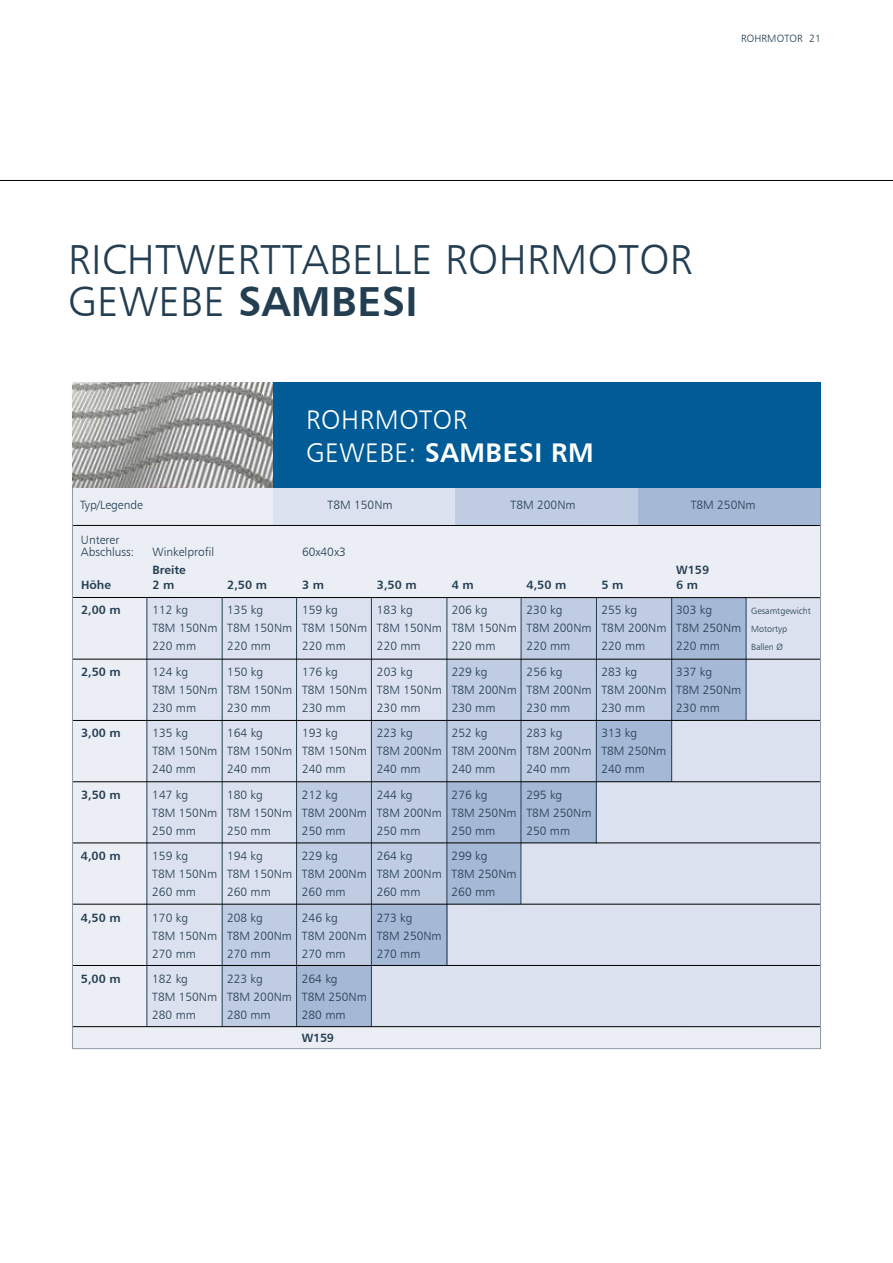
<style>
.page{position:relative;width:893px;height:1263px;background:#fff}
.page>*{position:absolute;margin:0;border:0;box-sizing:border-box;transform-origin:0 0}
.t1{font:42px "Humanist 777 BT Light B";letter-spacing:.01em;color:#233d51}
.t2{font:42px "Humanist 777 BT Bold B";letter-spacing:.01em;color:#233d51}
.t3{font:27px "Humanist 777 BT Bold B";letter-spacing:.02em;color:#fff}
.t4{font:27px "Humanist 777 BT Light B";letter-spacing:.02em;color:#fff}
.t5{font:12px/18px "Humanist 777 BT Light B";color:#233d51}
.t6{font:12px "Humanist 777 BT Bold B";color:#233d51}
.t7{font:10.5px "Humanist 777 BT Light B";letter-spacing:.01em;color:#233d51}
.t8{font:9px "Humanist 777 BT Light B";color:#233d51}
.s1{font-family:"Humanist 777 BT Light B"}
.s2{font-size:9px}
</style>
<div class="page">
<hr style="left:0;top:180px;width:893px;height:1px;background:#000">
<div style="left:72px;top:384px;width:749px;height:664px;background:#ebeef5"></div>
<div style="left:147px;top:597px;width:673px;height:430px;background:#dbe1ee"></div>
<svg style="left:223px;top:598px;width:448px;height:428px"></svg>
<div style="left:273px;top:487px;width:183px;height:38px;background:#dbe1ee"></div>
<div style="left:456px;top:488px;width:182px;height:37px;background:#bfcce1"></div>
<div style="left:638px;top:487px;width:183px;height:38px;background:#a5b8d5"></div>
<div style="left:671px;top:597px;width:75px;height:123px;background:#a5b8d5"></div>
<div style="left:596px;top:721px;width:75px;height:61px;background:#a5b8d5"></div>
<div style="left:521px;top:781px;width:75px;height:62px;background:#a5b8d5"></div>
<div style="left:447px;top:782px;width:74px;height:122px;background:#a5b8d5"></div>
<div style="left:371px;top:904px;width:76px;height:61px;background:#a5b8d5"></div>
<div style="left:297px;top:965px;width:74px;height:62px;background:#a5b8d5"></div>
<hr style="left:147px;top:597px;width:1px;height:430px;background:#233d51">
<hr style="left:222px;top:597px;width:1px;height:430px;background:#233d51">
<hr style="left:296px;top:597px;width:1px;height:430px;background:#233d51">
<hr style="left:371px;top:597px;width:1px;height:430px;background:#233d51">
<hr style="left:447px;top:597px;width:1px;height:368px;background:#233d51">
<hr style="left:521px;top:597px;width:1px;height:307px;background:#233d51">
<hr style="left:596px;top:597px;width:1px;height:247px;background:#233d51">
<hr style="left:746px;top:597px;width:1px;height:124px;background:#233d51">
<hr style="left:671px;top:597px;width:1px;height:184px;background:#233d51">
<hr style="left:72px;top:597px;width:749px;height:1px;background:#000">
<hr style="left:72px;top:659px;width:749px;height:1px;background:#000">
<hr style="left:72px;top:720px;width:749px;height:1px;background:#000">
<hr style="left:72px;top:781px;width:749px;height:1px;background:#000">
<hr style="left:72px;top:843px;width:749px;height:1px;background:#000">
<hr style="left:72px;top:904px;width:749px;height:1px;background:#000">
<hr style="left:72px;top:965px;width:749px;height:1px;background:#000">
<hr style="left:72px;top:1026px;width:749px;height:1px;background:#000">
<hr style="left:72px;top:525px;width:749px;height:1px;background:#000">
<div style="left:72px;top:383px;width:749px;height:105px;background:#005b96"></div>
<img style="left:72px;top:383px;width:201px;height:105px">
<p class="t7" style="left:741px;top:32px;width:81px">ROHRMOTOR 21</p>
<h1 class="t1" style="left:68px;top:234px;width:626px">RICHTWERTTABELLE ROHRMOTOR</h1>
<h1 class="t2" style="left:68px;top:275px;width:351px"><span class="s1">GEWEBE</span> SAMBESI</h1>
<h2 class="t4" style="left:306px;top:403px;width:163px">ROHRMOTOR</h2>
<h2 class="t3" style="left:306px;top:435px;width:289px"><span class="s1">GEWEBE:</span> SAMBESI RM</h2>
<p class="t5" style="left:80px;top:496px;width:64px">Typ/Legende</p>
<p class="t5" style="left:328px;top:496px;width:67px">T8M 150Nm</p>
<p class="t5" style="left:511px;top:496px;width:67px">T8M 200Nm</p>
<p class="t5" style="left:691px;top:496px;width:67px">T8M 250Nm</p>
<p class="t5" style="left:81px;top:533px;width:55px;line-height:12px">Unterer<br>Abschluss:</p>
<p class="t5" style="left:152px;top:542px;width:63px">Winkelprofil</p>
<p class="t5" style="left:302px;top:542px;width:45px">60x40x3</p>
<p class="t6" style="left:152px;top:562px;width:35px">Breite</p>
<p class="t6" style="left:676px;top:562px;width:34px">W159</p>
<p class="t6" style="left:81px;top:577px;width:31px">Höhe</p>
<p class="t6" style="left:152px;top:577px;width:23px">2 m</p>
<p class="t6" style="left:227px;top:577px;width:41px">2,50 m</p>
<p class="t6" style="left:302px;top:577px;width:23px">3 m</p>
<p class="t6" style="left:377px;top:577px;width:41px">3,50 m</p>
<p class="t6" style="left:452px;top:577px;width:23px">4 m</p>
<p class="t6" style="left:527px;top:577px;width:41px">4,50 m</p>
<p class="t6" style="left:601px;top:577px;width:23px">5 m</p>
<p class="t6" style="left:676px;top:577px;width:23px">6 m</p>
<p class="t6" style="left:81px;top:603px;width:41px">2,00 m</p>
<p class="t5" style="left:152px;top:601px;width:37px">112 kg</p>
<p class="t5" style="left:227px;top:601px;width:37px">135 kg</p>
<p class="t5" style="left:302px;top:601px;width:37px">159 kg</p>
<p class="t5" style="left:377px;top:601px;width:37px">183 kg</p>
<p class="t5" style="left:452px;top:601px;width:37px">206 kg</p>
<p class="t5" style="left:527px;top:601px;width:37px">230 kg</p>
<p class="t5" style="left:601px;top:601px;width:37px">255 kg</p>
<p class="t5" style="left:676px;top:601px;width:37px">303 kg</p>
<p class="t8" style="left:751px;top:606px;width:61px">Gesamtgewicht</p>
<p class="t5" style="left:152px;top:619px;width:636px">T8M 150Nm T8M 150Nm T8M 150Nm T8M 150Nm T8M 150Nm T8M 200Nm T8M 200Nm T8M 250Nm <span class="s2">Motortyp<br></span>220 mm</p>
<p class="t5" style="left:227px;top:637px;width:45px">220 mm</p>
<p class="t5" style="left:302px;top:637px;width:45px">220 mm</p>
<p class="t5" style="left:377px;top:637px;width:45px">220 mm</p>
<p class="t5" style="left:452px;top:637px;width:45px">220 mm</p>
<p class="t5" style="left:527px;top:637px;width:45px">220 mm</p>
<p class="t5" style="left:601px;top:637px;width:45px">220 mm</p>
<p class="t5" style="left:676px;top:637px;width:45px">220 mm</p>
<p class="t8" style="left:751px;top:642px;width:33px">Ballen Ø</p>
<p class="t6" style="left:81px;top:664px;width:41px">2,50 m</p>
<p class="t5" style="left:152px;top:662px;width:37px">124 kg</p>
<p class="t5" style="left:227px;top:662px;width:37px">150 kg</p>
<p class="t5" style="left:302px;top:662px;width:37px">176 kg</p>
<p class="t5" style="left:377px;top:662px;width:37px">203 kg</p>
<p class="t5" style="left:452px;top:662px;width:37px">229 kg</p>
<p class="t5" style="left:527px;top:662px;width:37px">256 kg</p>
<p class="t5" style="left:601px;top:662px;width:37px">283 kg</p>
<p class="t5" style="left:152px;top:662px;width:590px;text-indent:524px">337 kg<br>T8M 150Nm T8M 150Nm T8M 150Nm T8M 150Nm T8M 200Nm T8M 200Nm T8M 200Nm T8M 250Nm<br>230 mm</p>
<p class="t5" style="left:227px;top:698px;width:45px">230 mm</p>
<p class="t5" style="left:302px;top:698px;width:45px">230 mm</p>
<p class="t5" style="left:377px;top:698px;width:45px">230 mm</p>
<p class="t5" style="left:452px;top:698px;width:45px">230 mm</p>
<p class="t5" style="left:527px;top:698px;width:45px">230 mm</p>
<p class="t5" style="left:601px;top:698px;width:45px">230 mm</p>
<p class="t5" style="left:676px;top:698px;width:45px">230 mm</p>
<p class="t6" style="left:81px;top:726px;width:41px">3,00 m</p>
<p class="t5" style="left:152px;top:724px;width:37px">135 kg</p>
<p class="t5" style="left:227px;top:724px;width:37px">164 kg</p>
<p class="t5" style="left:302px;top:724px;width:37px">193 kg</p>
<p class="t5" style="left:377px;top:724px;width:37px">223 kg</p>
<p class="t5" style="left:452px;top:724px;width:37px">252 kg</p>
<p class="t5" style="left:527px;top:724px;width:37px">283 kg</p>
<p class="t5" style="left:152px;top:724px;width:516px;text-indent:449px">313 kg<br>T8M 150Nm T8M 150Nm T8M 150Nm T8M 200Nm T8M 200Nm T8M 200Nm T8M 250Nm<br>240 mm</p>
<p class="t5" style="left:227px;top:760px;width:45px">240 mm</p>
<p class="t5" style="left:302px;top:760px;width:45px">240 mm</p>
<p class="t5" style="left:377px;top:760px;width:45px">240 mm</p>
<p class="t5" style="left:452px;top:760px;width:45px">240 mm</p>
<p class="t5" style="left:526px;top:760px;width:45px">240 mm</p>
<p class="t5" style="left:601px;top:760px;width:45px">240 mm</p>
<p class="t6" style="left:81px;top:787px;width:41px">3,50 m</p>
<p class="t5" style="left:152px;top:785px;width:37px">147 kg</p>
<p class="t5" style="left:227px;top:785px;width:37px">180 kg</p>
<p class="t5" style="left:302px;top:785px;width:37px">212 kg</p>
<p class="t5" style="left:377px;top:785px;width:37px">244 kg</p>
<p class="t5" style="left:452px;top:785px;width:37px">276 kg</p>
<p class="t5" style="left:152px;top:785px;width:441px;text-indent:374px">295 kg<br>T8M 150Nm T8M 150Nm T8M 200Nm T8M 200Nm T8M 250Nm T8M 250Nm<br>250 mm</p>
<p class="t5" style="left:227px;top:821px;width:45px">250 mm</p>
<p class="t5" style="left:302px;top:821px;width:45px">250 mm</p>
<p class="t5" style="left:377px;top:821px;width:45px">250 mm</p>
<p class="t5" style="left:452px;top:821px;width:45px">250 mm</p>
<p class="t5" style="left:526px;top:821px;width:45px">250 mm</p>
<p class="t6" style="left:81px;top:849px;width:41px">4,00 m</p>
<p class="t5" style="left:152px;top:847px;width:37px">159 kg</p>
<p class="t5" style="left:227px;top:847px;width:37px">194 kg</p>
<p class="t5" style="left:302px;top:847px;width:37px">229 kg</p>
<p class="t5" style="left:377px;top:847px;width:37px">264 kg</p>
<p class="t5" style="left:152px;top:847px;width:366px;text-indent:299px">299 kg<br>T8M 150Nm T8M 150Nm T8M 200Nm T8M 200Nm T8M 250Nm<br>260 mm</p>
<p class="t5" style="left:227px;top:883px;width:45px">260 mm</p>
<p class="t5" style="left:302px;top:883px;width:45px">260 mm</p>
<p class="t5" style="left:377px;top:883px;width:45px">260 mm</p>
<p class="t5" style="left:452px;top:883px;width:45px">260 mm</p>
<p class="t6" style="left:81px;top:910px;width:41px">4,50 m</p>
<p class="t5" style="left:152px;top:908px;width:37px">170 kg</p>
<p class="t5" style="left:227px;top:908px;width:37px">208 kg</p>
<p class="t5" style="left:302px;top:908px;width:37px">246 kg</p>
<p class="t5" style="left:152px;top:908px;width:291px;text-indent:225px">273 kg<br>T8M 150Nm T8M 200Nm T8M 200Nm T8M 250Nm<br>270 mm</p>
<p class="t5" style="left:227px;top:944px;width:45px">270 mm</p>
<p class="t5" style="left:302px;top:944px;width:45px">270 mm</p>
<p class="t5" style="left:377px;top:944px;width:45px">270 mm</p>
<p class="t6" style="left:81px;top:972px;width:41px">5,00 m</p>
<p class="t5" style="left:152px;top:970px;width:37px">182 kg</p>
<p class="t5" style="left:227px;top:970px;width:37px">223 kg</p>
<p class="t5" style="left:152px;top:970px;width:216px;text-indent:150px">264 kg<br>T8M 150Nm T8M 200Nm T8M 250Nm<br>280 mm</p>
<p class="t5" style="left:227px;top:1006px;width:45px">280 mm</p>
<p class="t5" style="left:302px;top:1006px;width:45px">280 mm</p>
<p class="t6" style="left:302px;top:1030px;width:34px">W159</p>
</div>
